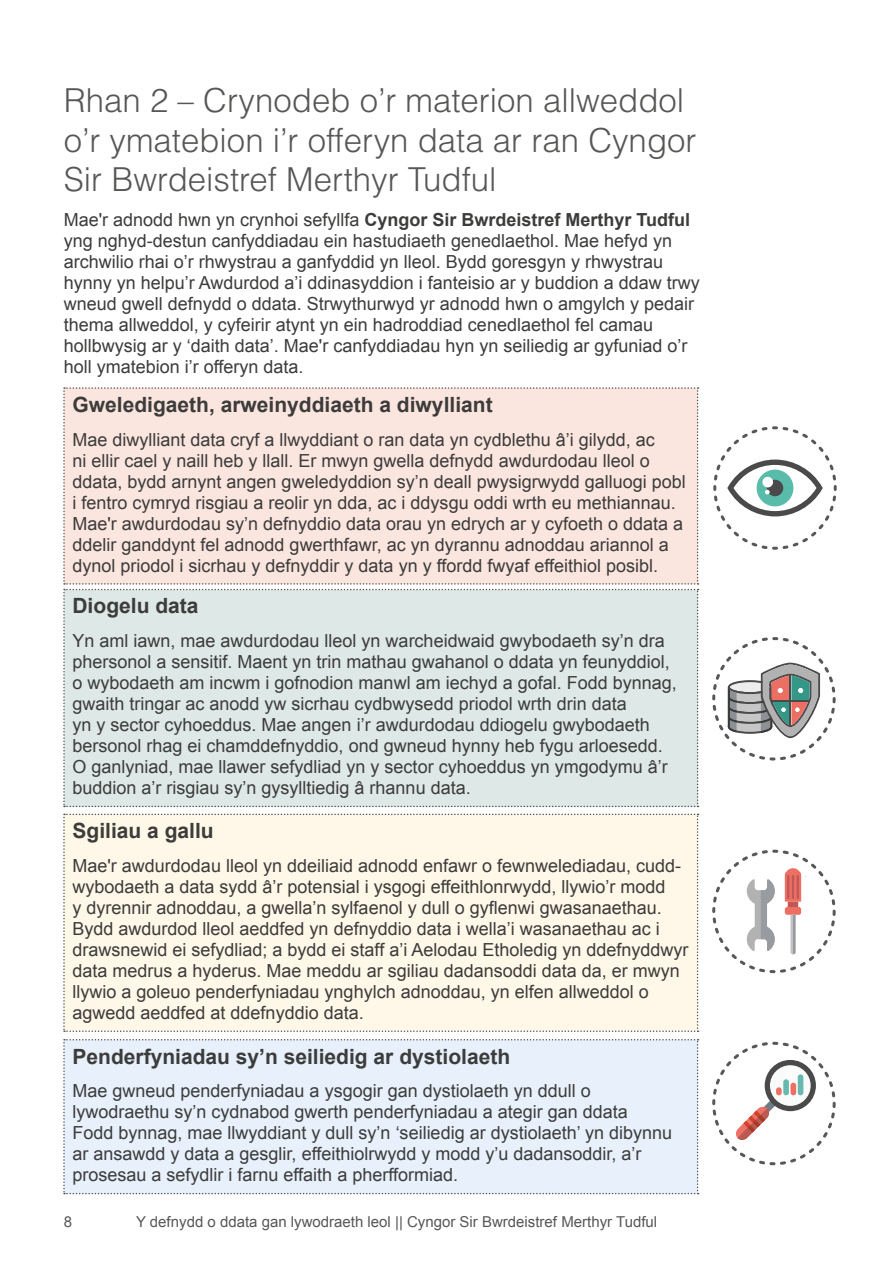
<style>
.page{position:relative;width:893px;height:1263px;background:#fff}
.page>*{position:absolute;margin:0;border:0;box-sizing:border-box;transform-origin:0 0}
.Grey_Heading{font:300 33px/39.6px "Helvetica LT Std";color:#575756}
.body{font:700 21px "Arial";color:#3c3c3b}
.body-2{font:18px/21px "Arial";color:#3c3c3b}
.t1{font:15px "Arial";color:#575756}
.s1{font-weight:700}
</style>
<div class="page">
<svg style="left:63px;top:387px;width:636px;height:420px"></svg>
<div style="left:63px;top:1039px;width:636px;height:155px;background:#e7f0fb"></div>
<div style="left:63px;top:814px;width:636px;height:218px;background:#fff7e8"></div>
<svg style="left:713px;top:426px;width:124px;height:124px"></svg>
<svg style="left:712px;top:637px;width:124px;height:123px"></svg>
<svg style="left:712px;top:850px;width:124px;height:123px"></svg>
<svg style="left:712px;top:1042px;width:124px;height:123px"></svg>
<h2 class="Grey_Heading" style="left:64px;top:80px;width:634px">Rhan 2 – Crynodeb o’r materion allweddol o’r ymatebion i’r offeryn data ar ran Cyngor<br>Sir Bwrdeistref Merthyr Tudful</h2>
<p class="body-2" style="left:64px;top:209px;width:637px">Mae'r adnodd hwn yn crynhoi sefyllfa <span class="s1">Cyngor Sir Bwrdeistref Merthyr Tudful </span>yng nghyd-destun canfyddiadau ein hastudiaeth genedlaethol. Mae hefyd yn archwilio rhai o’r rhwystrau a ganfyddid yn lleol. Bydd goresgyn y rhwystrau hynny yn helpu’r Awdurdod a’i ddinasyddion i fanteisio ar y buddion a ddaw trwy wneud gwell defnydd o ddata. Strwythurwyd yr adnodd hwn o amgylch y pedair thema allweddol, y cyfeirir atynt yn ein hadroddiad cenedlaethol fel camau hollbwysig ar y ‘daith data’. Mae'r canfyddiadau hyn yn seiliedig ar gyfuniad o’r holl ymatebion i’r offeryn data.</p>
<p class="body" style="left:72px;top:390px;width:422px">Gweledigaeth, arweinyddiaeth a diwylliant</p>
<p class="body-2" style="left:72px;top:429px;width:615px">Mae diwylliant data cryf a llwyddiant o ran data yn cydblethu â’i gilydd, ac<br>ni ellir cael y naill heb y llall. Er mwyn gwella defnydd awdurdodau lleol o ddata, bydd arnynt angen gweledyddion sy’n deall pwysigrwydd galluogi pobl i fentro cymryd risgiau a reolir yn dda, ac i ddysgu oddi wrth eu methiannau.<br>Mae'r awdurdodau sy’n defnyddio data orau yn edrych ar y cyfoeth o ddata a ddelir ganddynt fel adnodd gwerthfawr, ac yn dyrannu adnoddau ariannol a dynol priodol i sicrhau y defnyddir y data yn y ffordd fwyaf effeithiol posibl.</p>
<p class="body" style="left:72px;top:592px;width:128px">Diogelu data</p>
<p class="body-2" style="left:72px;top:630px;width:606px">Yn aml iawn, mae awdurdodau lleol yn warcheidwaid gwybodaeth sy’n dra phersonol a sensitif. Maent yn trin mathau gwahanol o ddata yn feunyddiol, o wybodaeth am incwm i gofnodion manwl am iechyd a gofal. Fodd bynnag, gwaith tringar ac anodd yw sicrhau cydbwysedd priodol wrth drin data<br>yn y sector cyhoeddus. Mae angen i’r awdurdodau ddiogelu gwybodaeth bersonol rhag ei chamddefnyddio, ond gwneud hynny heb fygu arloesedd.<br>O ganlyniad, mae llawer sefydliad yn y sector cyhoeddus yn ymgodymu â’r buddion a’r risgiau sy’n gysylltiedig â rhannu data.</p>
<p class="body" style="left:72px;top:817px;width:143px">Sgiliau a gallu</p>
<p class="body-2" style="left:72px;top:855px;width:618px">Mae'r awdurdodau lleol yn ddeiliaid adnodd enfawr o fewnwelediadau, cudd&shy;wybodaeth a data sydd â’r potensial i ysgogi effeithlonrwydd, llywio’r modd<br>y dyrennir adnoddau, a gwella’n sylfaenol y dull o gyflenwi gwasanaethau.<br>Bydd awdurdod lleol aeddfed yn defnyddio data i wella’i wasanaethau ac i drawsnewid ei sefydliad; a bydd ei staff a’i Aelodau Etholedig yn ddefnyddwyr data medrus a hyderus. Mae meddu ar sgiliau dadansoddi data da, er mwyn llywio a goleuo penderfyniadau ynghylch adnoddau, yn elfen allweddol o agwedd aeddfed at ddefnyddio data.</p>
<p class="body" style="left:72px;top:1042px;width:439px">Penderfyniadau sy’n seiliedig ar dystiolaeth</p>
<p class="body-2" style="left:72px;top:1081px;width:601px">Mae gwneud penderfyniadau a ysgogir gan dystiolaeth yn ddull o lywodraethu sy’n cydnabod gwerth penderfyniadau a ategir gan ddata Fodd bynnag, mae llwyddiant y dull sy’n ‘seiliedig ar dystiolaeth’ yn dibynnu ar ansawdd y data a gesglir, effeithiolrwydd y modd y’u dadansoddir, a’r prosesau a sefydlir i farnu effaith a pherfformiad.</p>
<p class="t1" style="left:64px;top:1212px;width:10px">8</p>
<p class="t1" style="left:136px;top:1212px;width:523px">Y defnydd o ddata gan lywodraeth leol || Cyngor Sir Bwrdeistref Merthyr Tudful</p>
</div>
